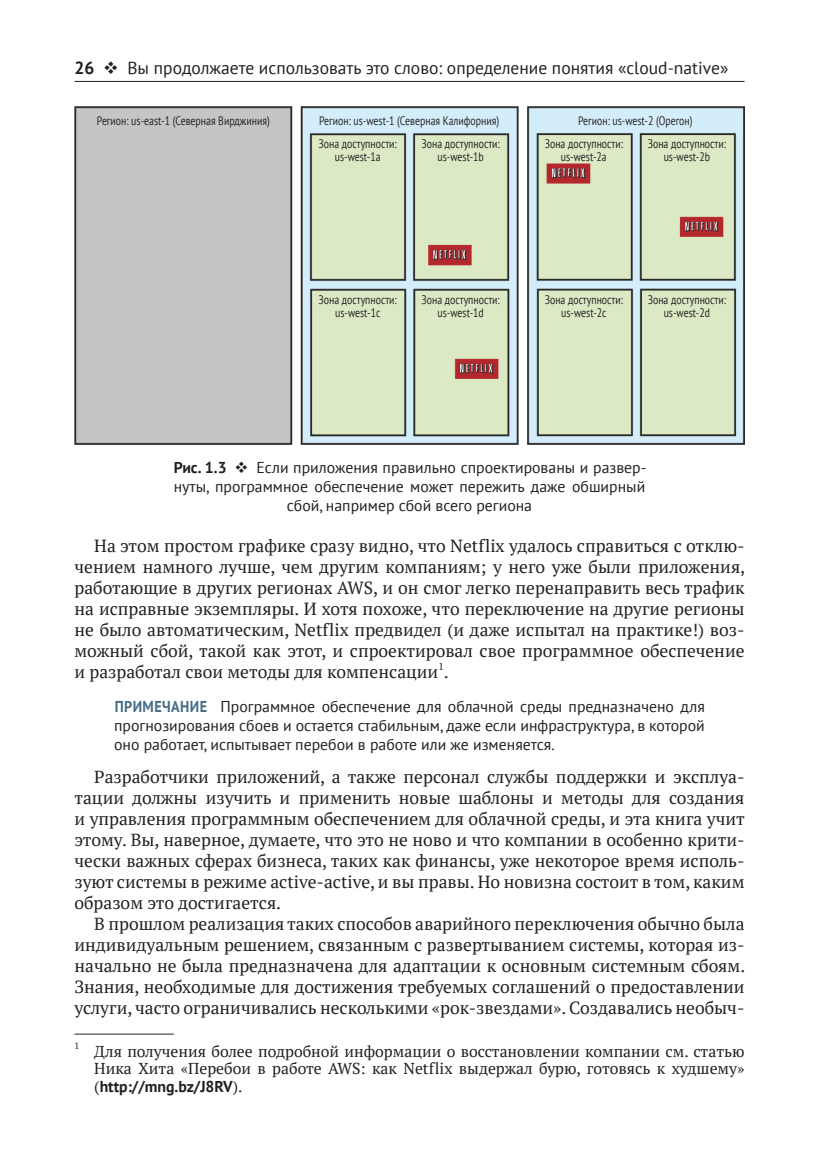
<style>
.page{position:relative;width:819px;height:1166px;background:#fff}
.page>*{position:absolute;margin:0;border:0;box-sizing:border-box;transform-origin:0 0}
.t1{font:17.5px/21px "PT Serif";color:#231f20;text-align:justify}
.t2{font:17.5px "PT Sans";color:#231f20}
.t3{font:15.75px/18.9px "PT Sans";color:#231f20;text-align:center}
.t4{font:15.75px/17.5px "PT Serif";color:#231f20}
.t5{font:700 15.75px "PT Sans";color:#231f20}
.t6{font:12.25px/12.2px "PT Sans";color:#231f20;text-align:center;scale:.8 1}
.t7{font:10.15px "PT Serif";color:#231f20}
.t8{font:9.1px "PT Serif";color:#231f20}
.s1{font-weight:700}
.s2{font-weight:700;color:#466b86}
.s3{font-family:"PT Serif";font-weight:400}
</style>
<div class="page">
<hr style="left:74px;top:81px;width:670px;height:1px;background:#231f20">
<img style="left:74px;top:107px;width:670px;height:337px">
<hr style="left:74px;top:1033px;width:100px;height:1px;background:#231f20">
<p class="t2" style="left:74px;top:57px;width:655px"><span class="s1">26</span> ❖ Вы продолжаете использовать это слово: определение понятия «cloud-native»</p>
<p class="t6" style="left:97px;top:114px;width:218px">Регион: us-east-1 (Северная Вирджиния)</p>
<p class="t6" style="left:319px;top:114px;width:226px">Регион: us-west-1 (Северная Калифорния)</p>
<p class="t6" style="left:578px;top:114px;width:145px">Регион: us-west-2 (Орегон)</p>
<p class="t6" style="left:318px;top:138px;width:99px">Зона доступности: us-west-1a</p>
<p class="t6" style="left:421px;top:138px;width:99px">Зона доступности: us-west-1b</p>
<p class="t6" style="left:544px;top:138px;width:99px">Зона доступности: us-west-2a</p>
<p class="t6" style="left:647px;top:138px;width:99px">Зона доступности: us-west-2b</p>
<p class="t6" style="left:318px;top:294px;width:99px">Зона доступности: us-west-1c</p>
<p class="t6" style="left:421px;top:294px;width:99px">Зона доступности: us-west-1d</p>
<p class="t6" style="left:544px;top:294px;width:99px">Зона доступности: us-west-2c</p>
<p class="t6" style="left:647px;top:294px;width:99px">Зона доступности: us-west-2d</p>
<p class="t3" style="left:174px;top:458px;width:474px"><span class="s1">Рис. 1.3</span> ❖ Если приложения правильно спроектированы и развер&shy;нуты, программное обеспечение может пережить даже обширный сбой, например сбой всего региона</p>
<p class="t1" style="left:74px;top:535px;width:672px;text-indent:20px">На этом простом графике сразу видно, что Netflix удалось справиться с отклю&shy;чением намного лучше, чем другим компаниям; у него уже были приложения, работающие в других регионах AWS, и он смог легко перенаправить весь трафик на исправные экземпляры. И хотя похоже, что переключение на другие регионы не было автоматическим, Netflix предвидел (и даже испытал на практике!) воз&shy;можный сбой, такой как этот, и спроектировал свое программное обеспечение и разработал свои методы для компенсации .</p>
<p class="t7" style="left:438px;top:660px;width:7px">1</p>
<p class="t3" style="left:114px;top:696px;width:592px;text-align:justify"><span class="s2">ПРИМЕЧАНИЕ</span> Программное обеспечение для облачной среды предназначено для прогнозирования сбоев и остается стабильным, даже если инфраструктура, в которой оно работает, испытывает перебои в работе или же изменяется.</p>
<p class="t1" style="left:74px;top:766px;width:672px;text-align:left;text-indent:20px">Разработчики приложений, а также персонал службы поддержки и эксплуа&shy;тации должны изучить и применить новые шаблоны и методы для создания и управления программным обеспечением для облачной среды, и эта книга учит этому. Вы, наверное, думаете, что это не ново и что компании в особенно крити&shy;чески важных сферах бизнеса, таких как финансы, уже некоторое время исполь&shy;зуют системы в режиме active-active, и вы правы. Но новизна состоит в том, каким образом это достигается.</p>
<p class="t1" style="left:74px;top:913px;width:672px;text-indent:20px">В прошлом реализация таких способов аварийного переключения обычно была индивидуальным решением, связанным с развертыванием системы, которая из&shy;начально не была предназначена для адаптации к основным системным сбоям.<br>Знания, необходимые для достижения требуемых соглашений о предоставлении услуги, часто ограничивались несколькими «рок-звездами». Создавались необыч-</p>
<p class="t8" style="left:74px;top:1040px;width:6px">1</p>
<p class="t4" style="left:94px;top:1042px;width:651px">Для получения более подробной информации о восстановлении компании см. статью<br>Ника Хита «Перебои в работе AWS: как Netflix выдержал бурю, готовясь к худшему»</p>
<p class="t5" style="left:94px;top:1075px;width:150px"><span class="s3">(</span>http://mng.bz/J8RV<span class="s3">).</span></p>
</div>
